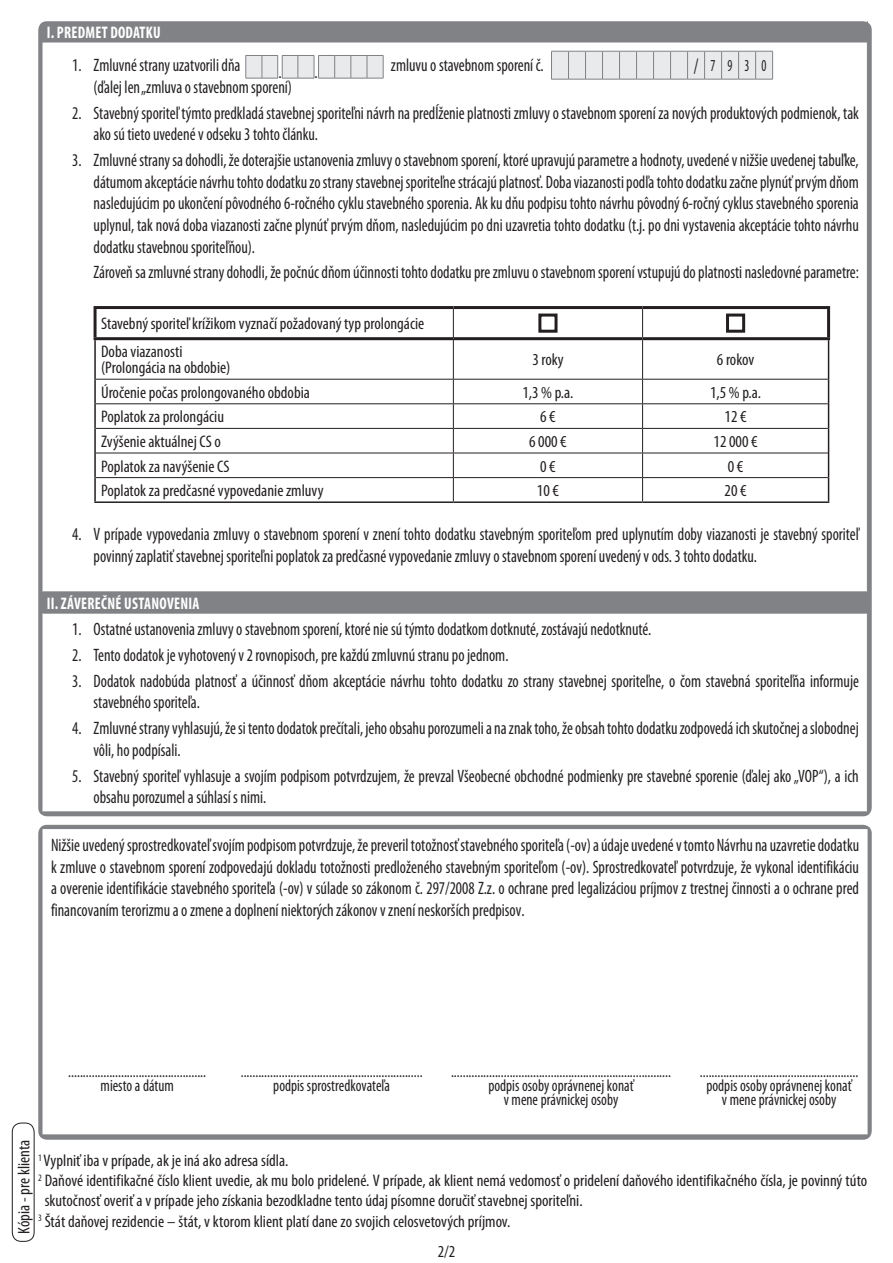
<style>
.page{position:relative;width:893px;height:1263px;background:#fff}
.page>*{position:absolute;margin:0;border:0;box-sizing:border-box;transform-origin:0 0}
.t1{font:condensed 21.3px "Myriad Pro";color:#231f20;scale:.77 1}
.t2{font:condensed 18px/21.6px "Myriad Pro";color:#231f20;scale:.9 1}
.t3{font:condensed 16.8px/20.1px "Myriad Pro";color:#231f20}
.t4{font:condensed 16.8px/14.2px "Myriad Pro";color:#231f20;text-align:center;scale:.9 1}
.t5{font:700 condensed 16.8px "Myriad Pro";letter-spacing:.02em;color:#fff;scale:.9 1}
.t6{font:condensed 16.8px "Myriad Pro";color:#231f20;scale:.77 1}
</style>
<div class="page">
<div style="left:12px;top:1123px;width:23px;height:119px;border:1px solid #231f20;border-radius:9px"></div>
<svg style="left:38px;top:825px;width:834px;height:315px;background:#8a8c8f"></svg>
<svg style="left:43px;top:829px;width:824px;height:305px"></svg>
<div style="left:38px;top:21px;width:834px;height:795px;background:#808285;border-radius:9px"></div>
<div style="left:43px;top:43px;width:824px;height:769px;background:#fff"></div>
<hr style="left:43px;top:592px;width:824px;height:1px;background:#808285">
<hr style="left:43px;top:613px;width:824px;height:1px;background:#808285">
<svg style="left:246px;top:55px;width:138px;height:24px;background:#dbdcdd"></svg>
<svg style="left:551px;top:51px;width:222px;height:29px;background:#dcdddf"></svg>
<svg style="left:642px;top:309px;width:1px;height:28px"></svg>
<hr style="left:642px;top:340px;width:1px;height:39px;background:#231f20">
<hr style="left:96px;top:379px;width:357px;height:1px;background:#231f20">
<hr style="left:453px;top:379px;width:190px;height:1px;background:#231f20">
<hr style="left:643px;top:379px;width:185px;height:1px;background:#231f20">
<hr style="left:96px;top:403px;width:357px;height:1px;background:#231f20">
<hr style="left:453px;top:403px;width:190px;height:1px;background:#231f20">
<hr style="left:643px;top:403px;width:185px;height:1px;background:#231f20">
<hr style="left:96px;top:428px;width:357px;height:1px;background:#231f20">
<hr style="left:453px;top:428px;width:190px;height:1px;background:#231f20">
<hr style="left:643px;top:428px;width:185px;height:1px;background:#231f20">
<hr style="left:96px;top:453px;width:357px;height:1px;background:#231f20">
<hr style="left:453px;top:453px;width:190px;height:1px;background:#231f20">
<hr style="left:643px;top:453px;width:185px;height:1px;background:#231f20">
<hr style="left:96px;top:477px;width:357px;height:1px;background:#231f20">
<hr style="left:453px;top:477px;width:190px;height:1px;background:#231f20">
<hr style="left:643px;top:477px;width:185px;height:1px;background:#231f20">
<svg style="left:642px;top:380px;width:1px;height:121px"></svg>
<hr style="left:94px;top:340px;width:2px;height:39px;background:#231f20">
<hr style="left:828px;top:340px;width:1px;height:39px;background:#231f20">
<hr style="left:94px;top:379px;width:2px;height:25px;background:#231f20">
<hr style="left:94px;top:404px;width:2px;height:24px;background:#231f20">
<hr style="left:94px;top:428px;width:2px;height:25px;background:#231f20">
<hr style="left:94px;top:453px;width:2px;height:25px;background:#231f20">
<hr style="left:94px;top:478px;width:2px;height:23px;background:#231f20">
<svg style="left:828px;top:379px;width:1px;height:122px"></svg>
<hr style="left:94px;top:501px;width:359px;height:2px;background:#231f20">
<hr style="left:453px;top:501px;width:190px;height:2px;background:#231f20">
<hr style="left:643px;top:501px;width:186px;height:2px;background:#231f20">
<hr style="left:94px;top:306px;width:359px;height:3px;background:#231f20">
<hr style="left:94px;top:309px;width:3px;height:28px;background:#231f20">
<hr style="left:453px;top:306px;width:190px;height:3px;background:#231f20">
<hr style="left:643px;top:306px;width:187px;height:3px;background:#231f20">
<hr style="left:827px;top:309px;width:3px;height:28px;background:#231f20">
<hr style="left:94px;top:337px;width:359px;height:3px;background:#231f20">
<hr style="left:454px;top:337px;width:189px;height:3px;background:#231f20">
<hr style="left:643px;top:337px;width:187px;height:3px;background:#231f20">
<hr style="left:453px;top:309px;width:1px;height:30px;background:#231f20">
<hr style="left:453px;top:339px;width:1px;height:40px;background:#231f20">
<svg style="left:453px;top:380px;width:1px;height:121px"></svg>
<div style="left:538px;top:314px;width:19px;height:19px;border:3px solid #231f20"></div>
<div style="left:726px;top:314px;width:19px;height:19px;border:3px solid #231f20"></div>
<p class="t5" style="left:47px;top:22px;width:128px">I. PREDMET DODATKU</p>
<p class="t2" style="left:72px;top:54px;width:188px">1. Zmluvné strany uzatvorili dňa</p>
<p class="t3" style="left:278px;top:62px;width:5px">.</p>
<p class="t3" style="left:315px;top:62px;width:5px">.</p>
<p class="t2" style="left:391px;top:54px;width:171px">zmluvu o stavebnom sporení č.</p>
<p class="t1" style="left:694px;top:53px;width:7px">/</p>
<p class="t6" style="left:711px;top:56px;width:8px">7</p>
<p class="t6" style="left:728px;top:56px;width:8px">9</p>
<p class="t6" style="left:745px;top:56px;width:8px">3</p>
<p class="t6" style="left:762px;top:56px;width:8px">0</p>
<p class="t2" style="left:94px;top:76px;width:222px">(ďalej len „zmluva o stavebnom sporení)</p>
<p class="t2" style="left:94px;top:102px;width:852px;text-indent:-21px">2. Stavebný sporiteľ týmto predkladá stavebnej sporiteľni návrh na predĺženie platnosti zmluvy o stavebnom sporení za nových produktových podmienok, tak ako sú tieto uvedené v odseku 3 tohto článku.</p>
<p class="t2" style="left:94px;top:149px;width:852px;text-align:justify;text-indent:-21px">3. Zmluvné strany sa dohodli, že doterajšie ustanovenia zmluvy o stavebnom sporení, ktoré upravujú parametre a hodnoty, uvedené v nižšie uvedenej tabuľke, dátumom akceptácie návrhu tohto dodatku zo strany stavebnej sporiteľne strácajú platnosť. Doba viazanosti podľa tohto dodatku začne plynúť prvým dňom nasledujúcim po ukončení pôvodného 6-ročného cyklu stavebného sporenia. Ak ku dňu podpisu tohto návrhu pôvodný 6-ročný cyklus stavebného sporenia uplynul, tak nová doba viazanosti začne plynúť prvým dňom, nasledujúcim po dni uzavretia tohto dodatku (t.j. po dni vystavenia akceptácie tohto návrhu dodatku stavebnou sporiteľňou).</p>
<p class="t2" style="left:94px;top:261px;width:852px">Zároveň sa zmluvné strany dohodli, že počnúc dňom účinnosti tohto dodatku pre zmluvu o stavebnom sporení vstupujú do platnosti nasledovné parametre:</p>
<p class="t3" style="left:101px;top:314px;width:325px">Stavebný sporiteľ krížikom vyznačí požadovaný typ prolongácie</p>
<p class="t3" style="left:101px;top:341px;width:83px">Doba viazanosti</p>
<p class="t3" style="left:101px;top:357px;width:131px">(Prolongácia na obdobie)</p>
<p class="t3" style="left:532px;top:349px;width:33px">3 roky</p>
<p class="t3" style="left:717px;top:349px;width:39px">6 rokov</p>
<p class="t3" style="left:101px;top:382px;width:210px">Úročenie počas prolongovaného obdobia</p>
<p class="t3" style="left:522px;top:382px;width:53px">1,3 % p.a.</p>
<p class="t3" style="left:710px;top:382px;width:53px">1,5 % p.a.</p>
<p class="t3" style="left:101px;top:407px;width:124px">Poplatok za prolongáciu</p>
<p class="t3" style="left:540px;top:407px;width:17px">6 €</p>
<p class="t3" style="left:725px;top:407px;width:24px">12 €</p>
<p class="t3" style="left:101px;top:431px;width:121px">Zvýšenie aktuálnej CS o</p>
<p class="t3" style="left:529px;top:431px;width:39px">6 000 €</p>
<p class="t3" style="left:713px;top:431px;width:46px">12 000 €</p>
<p class="t3" style="left:101px;top:456px;width:130px">Poplatok za navýšenie CS</p>
<p class="t3" style="left:540px;top:456px;width:17px">0 €</p>
<p class="t3" style="left:728px;top:456px;width:17px">0 €</p>
<p class="t3" style="left:101px;top:480px;width:224px">Poplatok za predčasné vypovedanie zmluvy</p>
<p class="t3" style="left:537px;top:480px;width:24px">10 €</p>
<p class="t3" style="left:725px;top:480px;width:24px">20 €</p>
<p class="t2" style="left:94px;top:523px;width:852px;text-indent:-21px">4. V prípade vypovedania zmluvy o stavebnom sporení v znení tohto dodatku stavebným sporiteľom pred uplynutím doby viazanosti je stavebný sporiteľ povinný zaplatiť stavebnej sporiteľni poplatok za predčasné vypovedanie zmluvy o stavebnom sporení uvedený v ods. 3 tohto dodatku.</p>
<p class="t5" style="left:47px;top:593px;width:171px">II. ZÁVEREČNÉ USTANOVENIA</p>
<p class="t2" style="left:72px;top:618px;width:645px">1. Ostatné ustanovenia zmluvy o stavebnom sporení, ktoré nie sú týmto dodatkom dotknuté, zostávajú nedotknuté.</p>
<p class="t2" style="left:72px;top:644px;width:486px">2. Tento dodatok je vyhotovený v 2 rovnopisoch, pre každú zmluvnú stranu po jednom.</p>
<p class="t2" style="left:94px;top:670px;width:852px;text-indent:-21px">3. Dodatok nadobúda platnosť a účinnosť dňom akceptácie návrhu tohto dodatku zo strany stavebnej sporiteľne, o čom stavebná sporiteľňa informuje stavebného sporiteľa.</p>
<p class="t2" style="left:94px;top:717px;width:852px;text-indent:-21px">4. Zmluvné strany vyhlasujú, že si tento dodatok prečítali, jeho obsahu porozumeli a na znak toho, že obsah tohto dodatku zodpovedá ich skutočnej a slobodnej vôli, ho podpísali.</p>
<p class="t2" style="left:94px;top:765px;width:852px;text-indent:-21px">5. Stavebný sporiteľ vyhlasuje a svojím podpisom potvrdzujem, že prevzal Všeobecné obchodné podmienky pre stavebné sporenie (ďalej ako „VOP“), a ich obsahu porozumel a súhlasí s nimi.</p>
<p class="t2" style="left:51px;top:834px;width:899px;text-align:justify">Nižšie uvedený sprostredkovateľ svojím podpisom potvrdzuje, že preveril totožnosť stavebného sporiteľa (-ov) a údaje uvedené v tomto Návrhu na uzavretie dodatku k zmluve o stavebnom sporení zodpovedajú dokladu totožnosti predloženého stavebným sporiteľom (-ov). Sprostredkovateľ potvrdzuje, že vykonal identifikáciu a overenie identifikácie stavebného sporiteľa (-ov) v súlade so zákonom č. 297/2008 Z.z. o ochrane pred legalizáciou príjmov z trestnej činnosti a o ochrane pred financovaním terorizmu a o zmene a doplnení niektorých zákonov v znení neskorších predpisov.</p>
<p class="t4" style="left:68px;top:1064px;width:155px">...............................................</p>
<p class="t4" style="left:101px;top:1078px;width:83px">miesto a dátum</p>
<p class="t4" style="left:241px;top:1064px;width:204px">..............................................................</p>
<p class="t4" style="left:273px;top:1078px;width:131px">podpis sprostredkovateľa</p>
<p class="t4" style="left:451px;top:1064px;width:246px">...........................................................................</p>
<p class="t4" style="left:488px;top:1078px;width:163px">podpis osoby oprávnenej konať v mene právnickej osoby</p>
<p class="t4" style="left:700px;top:1064px;width:177px">......................................................</p>
<p class="t4" style="left:706px;top:1078px;width:163px">podpis osoby oprávnenej konať v mene právnickej osoby</p>
<p class="t3" style="left:14px;top:1234px;width:95px;rotate:-90deg">Kópia - pre klienta</p>
<p class="t3" style="left:38px;top:1150px;width:252px"><sup>1</sup> Vyplniť iba v prípade, ak je iná ako adresa sídla.</p>
<p class="t3" style="left:45px;top:1170px;width:824px;text-indent:-7px"><sup>2</sup> Daňové identifikačné číslo klient uvedie, ak mu bolo pridelené. V prípade, ak klient nemá vedomosť o pridelení daňového identifikačného čísla, je povinný túto skutočnosť overiť a v prípade jeho získania bezodkladne tento údaj písomne doručiť stavebnej sporiteľni.</p>
<p class="t3" style="left:38px;top:1211px;width:474px"><sup>3</sup> Štát daňovej rezidencie – štát, v ktorom klient platí dane zo svojich celosvetových príjmov.</p>
<p class="t3" style="left:438px;top:1241px;width:19px">2/2</p>
</div>
